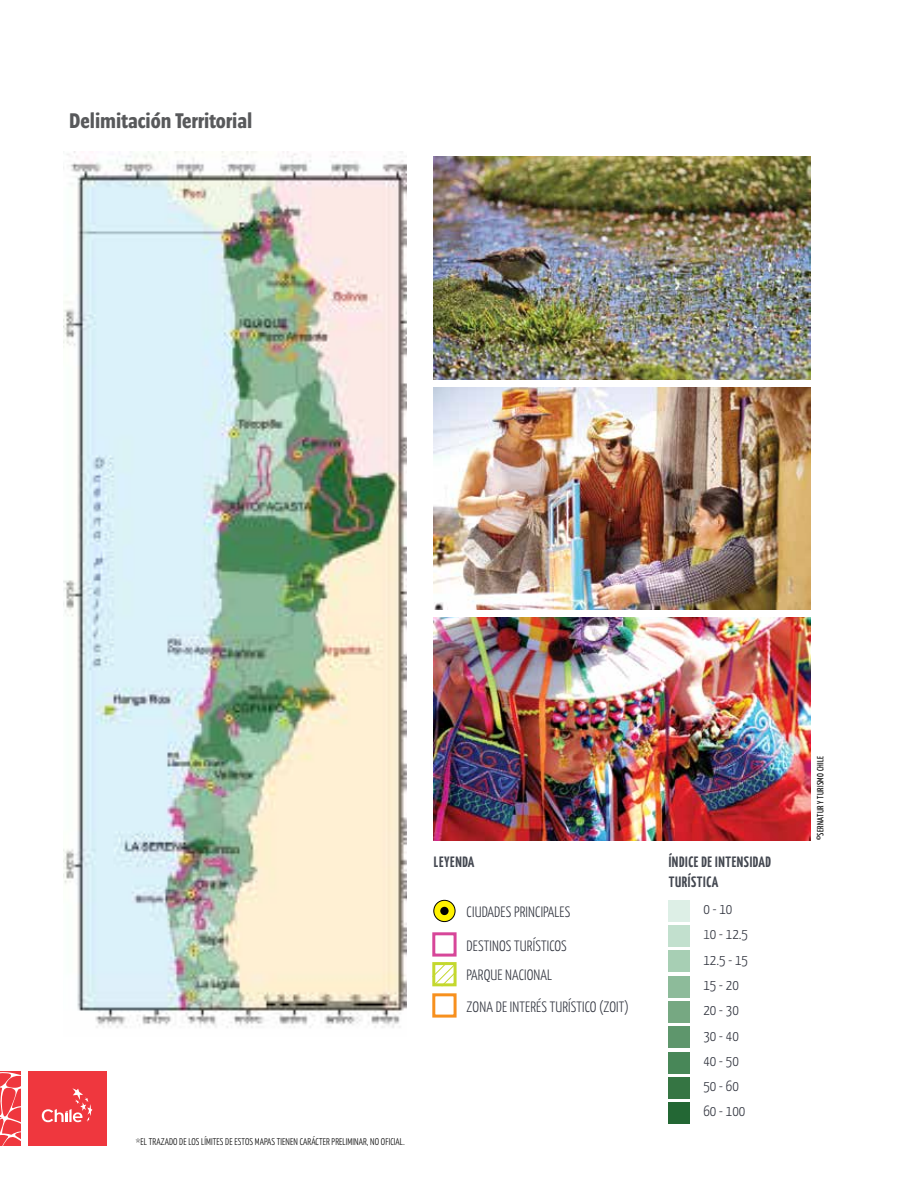
<style>
.page{position:relative;width:918px;height:1188px;background:#fff}
.page>*{position:absolute;margin:0;border:0;box-sizing:border-box;transform-origin:0 0}
.t1{font:21px "Chilena Gruesa Condensada";color:#58595b}
.t2{font:300 15px/25.3px "Yanone Kaffeesatz";letter-spacing:.01em;color:#343741}
.t3{font:700 15px/20.2px "Yanone Kaffeesatz";letter-spacing:.04em;color:#434750}
.t4{font:300 9.75px "Yanone Kaffeesatz";letter-spacing:.01em;color:#000}
.t5{font:9px "Yanone Kaffeesatz";letter-spacing:.035em;color:#000}
.s1{color:#434750}
</style>
<div class="page">
<img style="left:64px;top:152px;width:343px;height:876px">
<img style="left:434px;top:157px;width:377px;height:222px">
<img style="left:434px;top:387px;width:377px;height:223px">
<img style="left:434px;top:618px;width:377px;height:222px">
<div style="left:432px;top:932px;width:25px;height:25px;background:#fff;border:3px solid #d74699"></div>
<div style="left:434px;top:900px;width:21px;height:22px;background:#fff200;border-radius:50%"></div>
<div style="left:434px;top:900px;width:21px;height:22px;border:1px solid #000;border-radius:50%"></div>
<div style="left:440px;top:907px;width:9px;height:8px;background:#000;border-radius:50%"></div>
<div style="left:432px;top:993px;width:25px;height:25px;border:3px solid #f7901e"></div>
<div style="left:669px;top:900px;width:21px;height:21px;background:#ddefe6"></div>
<div style="left:669px;top:925px;width:21px;height:22px;background:#c2e0ce"></div>
<div style="left:669px;top:951px;width:21px;height:21px;background:#a7cfb4"></div>
<div style="left:669px;top:976px;width:21px;height:21px;background:#8dbb9a"></div>
<div style="left:669px;top:1001px;width:21px;height:22px;background:#76a882"></div>
<div style="left:669px;top:1027px;width:21px;height:21px;background:#5e966c"></div>
<div style="left:669px;top:1052px;width:21px;height:21px;background:#488758"></div>
<div style="left:669px;top:1077px;width:21px;height:21px;background:#357543"></div>
<div style="left:669px;top:1102px;width:21px;height:22px;background:#236734"></div>
<svg style="left:432px;top:962px;width:25px;height:25px"></svg>
<div style="left:28px;top:1071px;width:78px;height:74px;background:#ef373e"></div>
<svg style="left:42px;top:1088px;width:50px;height:34px"></svg>
<svg style="left:0;top:1071px;width:21px;height:74px;background:#f15d62"></svg>
<h1 class="t1" style="left:69px;top:107px;width:185px">Delimitación Territorial</h1>
<p class="t4" style="left:136px;top:1136px;width:271px">*EL TRAZADO DE LOS LÍMITES DE ESTOS MAPAS TIENEN CARÁCTER PRELIMINAR, NO OFICIAL.</p>
<p class="t3" style="left:434px;top:851px;width:42px">LEYENDA</p>
<p class="t3" style="left:669px;top:851px;width:104px">ÍNDICE DE INTENSIDAD<br>TURÍSTICA</p>
<p class="t2" style="left:467px;top:898px;width:105px">CIUDADES PRINCIPALES</p>
<p class="t2" style="left:467px;top:932px;width:102px">DESTINOS TURÍSTICOS</p>
<p class="t2" style="left:467px;top:962px;width:87px">PARQUE NACIONAL</p>
<p class="t2" style="left:467px;top:993px;width:164px">ZONA DE INTERÉS TURÍSTICO (ZOIT)</p>
<p class="t2" style="left:703px;top:896px;width:46px">0 - 10<br><span class="s1">1</span>0 - 12.5<br>12.5 - 15<br>15 - 20<br>20 - 30<br>30 - 40<br>40 - 50<br>50 - 60<br>60 - 100</p>
<p class="t5" style="left:815px;top:840px;width:86px;rotate:-90deg">©SERNATUR Y TURISMO CHILE</p>
</div>
